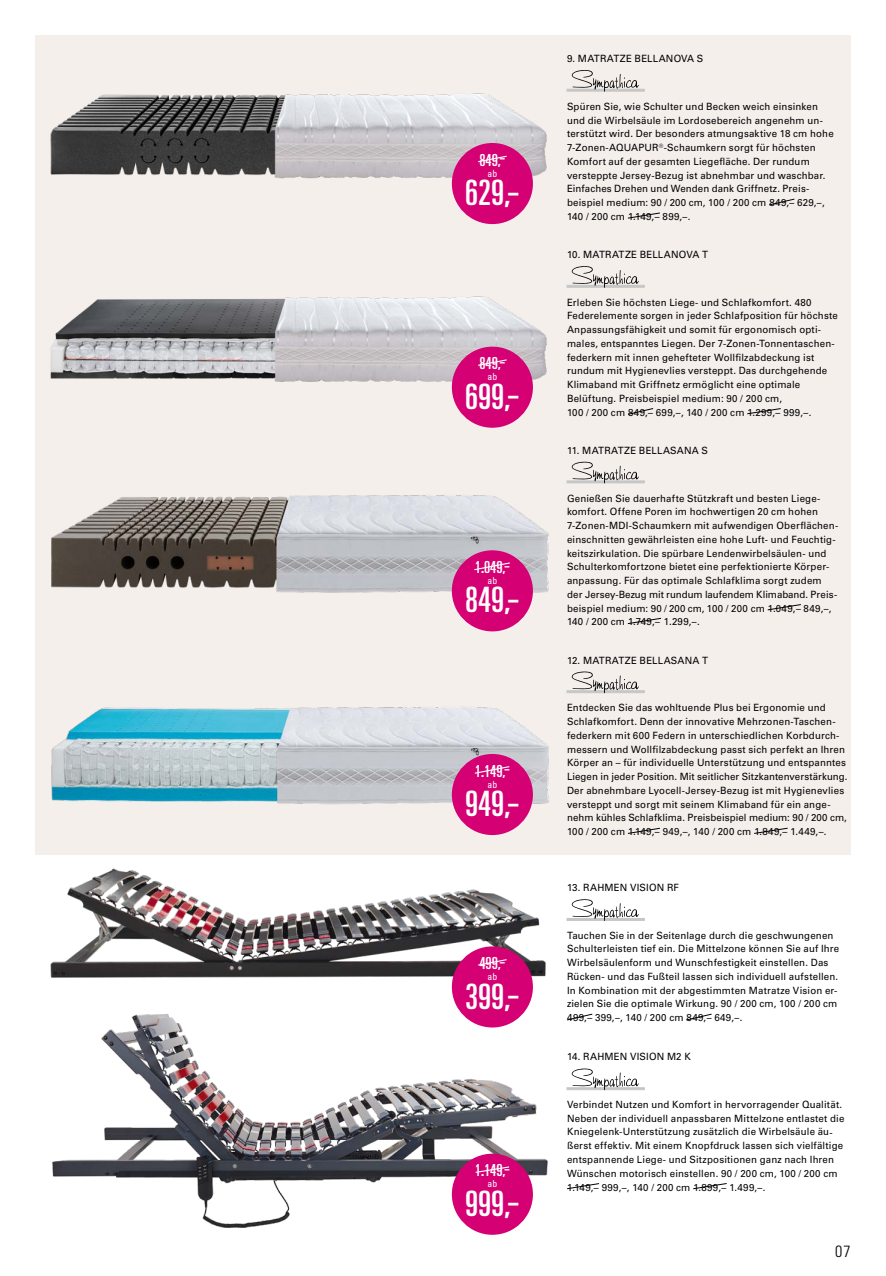
<style>
.page{position:relative;width:886px;height:1276px;background:#fff}
.page>*{position:absolute;margin:0;border:0;box-sizing:border-box;transform-origin:0 0}
.t1{font:ultra-condensed 35px "Univers LT Std";color:#fff}
.t2{font:ultra-condensed 16.62px "Univers LT Std";color:#fff}
.t3{font:300 condensed 16.25px "Univers LT Std";color:#000}
.t4{font:10px/13.8px "Univers LT Std";letter-spacing:.015em;color:#000}
.t5{font:condensed 9.75px "Univers LT Std";color:#fff}
</style>
<div class="page">
<div style="left:35px;top:35px;width:815px;height:819px;background:#f5efec"></div>
<img style="left:51px;top:495px;width:498px;height:117px">
<img style="left:50px;top:93px;width:497px;height:112px">
<img style="left:50px;top:296px;width:497px;height:113px">
<img style="left:50px;top:868px;width:522px;height:132px">
<img style="left:52px;top:1001px;width:496px;height:234px">
<img style="left:51px;top:706px;width:498px;height:104px">
<svg style="left:767px;top:604px;width:34px;height:7px"></svg>
<svg style="left:627px;top:617px;width:34px;height:7px"></svg>
<svg style="left:769px;top:198px;width:26px;height:8px"></svg>
<svg style="left:627px;top:212px;width:33px;height:7px"></svg>
<svg style="left:628px;top:408px;width:26px;height:7px"></svg>
<svg style="left:747px;top:408px;width:34px;height:7px"></svg>
<svg style="left:567px;top:1013px;width:26px;height:8px"></svg>
<svg style="left:686px;top:1013px;width:26px;height:8px"></svg>
<svg style="left:567px;top:1183px;width:33px;height:6px"></svg>
<svg style="left:693px;top:1183px;width:34px;height:6px"></svg>
<svg style="left:627px;top:827px;width:33px;height:7px"></svg>
<svg style="left:754px;top:827px;width:34px;height:7px"></svg>
<div style="left:452px;top:550px;width:81px;height:81px;background:#d40074;border-radius:50%"></div>
<svg style="left:474px;top:562px;width:36px;height:9px"></svg>
<div style="left:452px;top:347px;width:81px;height:81px;background:#d40074;border-radius:50%"></div>
<svg style="left:478px;top:359px;width:29px;height:7px"></svg>
<div style="left:452px;top:143px;width:81px;height:81px;background:#d40074;border-radius:50%"></div>
<svg style="left:478px;top:155px;width:29px;height:8px"></svg>
<div style="left:452px;top:946px;width:81px;height:81px;background:#d40074;border-radius:50%"></div>
<svg style="left:478px;top:959px;width:29px;height:7px"></svg>
<div style="left:452px;top:1153px;width:81px;height:81px;background:#d40074;border-radius:50%"></div>
<svg style="left:475px;top:1166px;width:35px;height:7px"></svg>
<div style="left:452px;top:754px;width:81px;height:81px;background:#d40074;border-radius:50%"></div>
<svg style="left:474px;top:766px;width:36px;height:8px"></svg>
<hr style="left:567px;top:89px;width:77px;height:2px;background:#c5c6c6">
<svg style="left:572px;top:70px;width:67px;height:22px"></svg>
<hr style="left:567px;top:285px;width:77px;height:2px;background:#c5c6c6">
<svg style="left:572px;top:266px;width:67px;height:22px"></svg>
<hr style="left:567px;top:481px;width:77px;height:2px;background:#c5c6c6">
<svg style="left:572px;top:461px;width:67px;height:22px"></svg>
<hr style="left:567px;top:918px;width:77px;height:2px;background:#c5c6c6">
<svg style="left:572px;top:899px;width:67px;height:22px"></svg>
<hr style="left:567px;top:1087px;width:77px;height:2px;background:#c5c6c6">
<svg style="left:572px;top:1068px;width:67px;height:22px"></svg>
<hr style="left:567px;top:691px;width:77px;height:1px;background:#c5c6c6">
<svg style="left:572px;top:671px;width:67px;height:22px"></svg>
<h2 class="t2" style="left:479px;top:150px;width:27px">849,-</h2>
<p class="t5" style="left:487px;top:167px;width:11px">ab</p>
<h1 class="t1" style="left:465px;top:173px;width:56px">629,-</h1>
<h2 class="t2" style="left:479px;top:354px;width:27px">849,-</h2>
<p class="t5" style="left:487px;top:371px;width:11px">ab</p>
<h1 class="t1" style="left:465px;top:376px;width:56px">699,-</h1>
<h2 class="t2" style="left:475px;top:558px;width:37px">1.049,-</h2>
<p class="t5" style="left:487px;top:574px;width:11px">ab</p>
<h1 class="t1" style="left:465px;top:580px;width:56px">849,-</h1>
<h2 class="t2" style="left:475px;top:761px;width:37px">1.149,-</h2>
<p class="t5" style="left:487px;top:778px;width:11px">ab</p>
<h1 class="t1" style="left:465px;top:783px;width:56px">949,-</h1>
<h2 class="t2" style="left:479px;top:953px;width:27px">499,-</h2>
<p class="t5" style="left:487px;top:970px;width:11px">ab</p>
<h1 class="t1" style="left:465px;top:976px;width:56px">399,-</h1>
<h2 class="t2" style="left:475px;top:1161px;width:37px">1.149,-</h2>
<p class="t5" style="left:487px;top:1177px;width:11px">ab</p>
<h1 class="t1" style="left:465px;top:1183px;width:56px">999,-</h1>
<p class="t4" style="left:567px;top:52px;width:138px">9. MATRATZE BELLANOVA S</p>
<p class="t4" style="left:567px;top:99px;width:268px">Spüren Sie, wie Schulter und Becken weich einsinken und die Wirbelsäule im Lordosebereich angenehm un&shy;terstützt wird. Der besonders atmungsaktive 18 cm hohe 7-Zonen-AQUAPUR<sup>®</sup>-Schaumkern sorgt für höchsten Komfort auf der gesamten Liegefläche. Der rundum versteppte Jersey-Bezug ist abnehmbar und waschbar.<br>Einfaches Drehen und Wenden dank Griffnetz. Preis&shy;beispiel medium: 90 / 200 cm, 100 / 200 cm 849,– 629,–, 140 / 200 cm 1.149,– 899,–.</p>
<p class="t4" style="left:567px;top:248px;width:143px">10. MATRATZE BELLANOVA T</p>
<p class="t4" style="left:567px;top:295px;width:272px">Erleben Sie höchsten Liege- und Schlafkomfort. 480<br>Federelemente sorgen in jeder Schlafposition für höchste Anpassungsfähigkeit und somit für ergonomisch opti&shy;males, entspanntes Liegen. Der 7-Zonen-Tonnentaschen&shy;federkern mit innen gehefteter Wollfilzabdeckung ist rundum mit Hygienevlies versteppt. Das durchgehende Klimaband mit Griffnetz ermöglicht eine optimale Belüftung. Preisbeispiel medium: 90 / 200 cm,<br>100 / 200 cm 849,– 699,–, 140 / 200 cm 1.299,– 999,–.</p>
<p class="t4" style="left:567px;top:443px;width:143px">11. MATRATZE BELLASANA S</p>
<p class="t4" style="left:567px;top:491px;width:273px">Genießen Sie dauerhafte Stützkraft und besten Liege&shy;komfort. Offene Poren im hochwertigen 20 cm hohen 7-Zonen-MDI-Schaumkern mit aufwendigen Oberflächen&shy;einschnitten gewährleisten eine hohe Luft- und Feuchtig&shy;keitszirkulation. Die spürbare Lendenwirbelsäulen- und Schulterkomfortzone bietet eine perfektionierte Körper&shy;anpassung. Für das optimale Schlafklima sorgt zudem der Jersey-Bezug mit rundum laufendem Klimaband. Preis&shy;beispiel medium: 90 / 200 cm, 100 / 200 cm 1.049,– 849,–, 140 / 200 cm 1.749,– 1.299,–.</p>
<p class="t4" style="left:567px;top:653px;width:143px">12. MATRATZE BELLASANA T</p>
<p class="t4" style="left:567px;top:701px;width:282px">Entdecken Sie das wohltuende Plus bei Ergonomie und Schlafkomfort. Denn der innovative Mehrzonen-Taschen&shy;federkern mit 600 Federn in unterschiedlichen Korbdurch&shy;messern und Wollfilzabdeckung passt sich perfekt an Ihren Körper an – für individuelle Unterstützung und entspanntes Liegen in jeder Position. Mit seitlicher Sitzkantenverstärkung.<br>Der abnehmbare Lyocell-Jersey-Bezug ist mit Hygienevlies versteppt und sorgt mit seinem Klimaband für ein ange&shy;nehm kühles Schlafklima. Preisbeispiel medium: 90 / 200 cm, 100 / 200 cm 1.149,– 949,–, 140 / 200 cm 1.849,– 1.449,–.</p>
<p class="t4" style="left:567px;top:880px;width:113px">13. RAHMEN VISION RF</p>
<p class="t4" style="left:567px;top:928px;width:274px">Tauchen Sie in der Seitenlage durch die geschwungenen Schulterleisten tief ein. Die Mittelzone können Sie auf Ihre Wirbelsäulenform und Wunschfestigkeit einstellen. Das Rücken- und das Fußteil lassen sich individuell aufstellen.<br>In Kombination mit der abgestimmten Matratze Vision er&shy;zielen Sie die optimale Wirkung. 90 / 200 cm, 100 / 200 cm 499,– 399,–, 140 / 200 cm 849,– 649,–.</p>
<p class="t4" style="left:567px;top:1050px;width:125px">14. RAHMEN VISION M2 K</p>
<p class="t4" style="left:567px;top:1097px;width:279px">Verbindet Nutzen und Komfort in hervorragender Qualität.<br>Neben der individuell anpassbaren Mittelzone entlastet die Kniegelenk-Unterstützung zusätzlich die Wirbelsäule äu&shy;ßerst effektiv. Mit einem Knopfdruck lassen sich vielfältige entspannende Liege- und Sitzpositionen ganz nach Ihren Wünschen motorisch einstellen. 90 / 200 cm, 100 / 200 cm 1.149,– 999,–, 140 / 200 cm 1.899,– 1.499,–.</p>
<h3 class="t3" style="left:835px;top:1241px;width:17px">07</h3>
</div>
